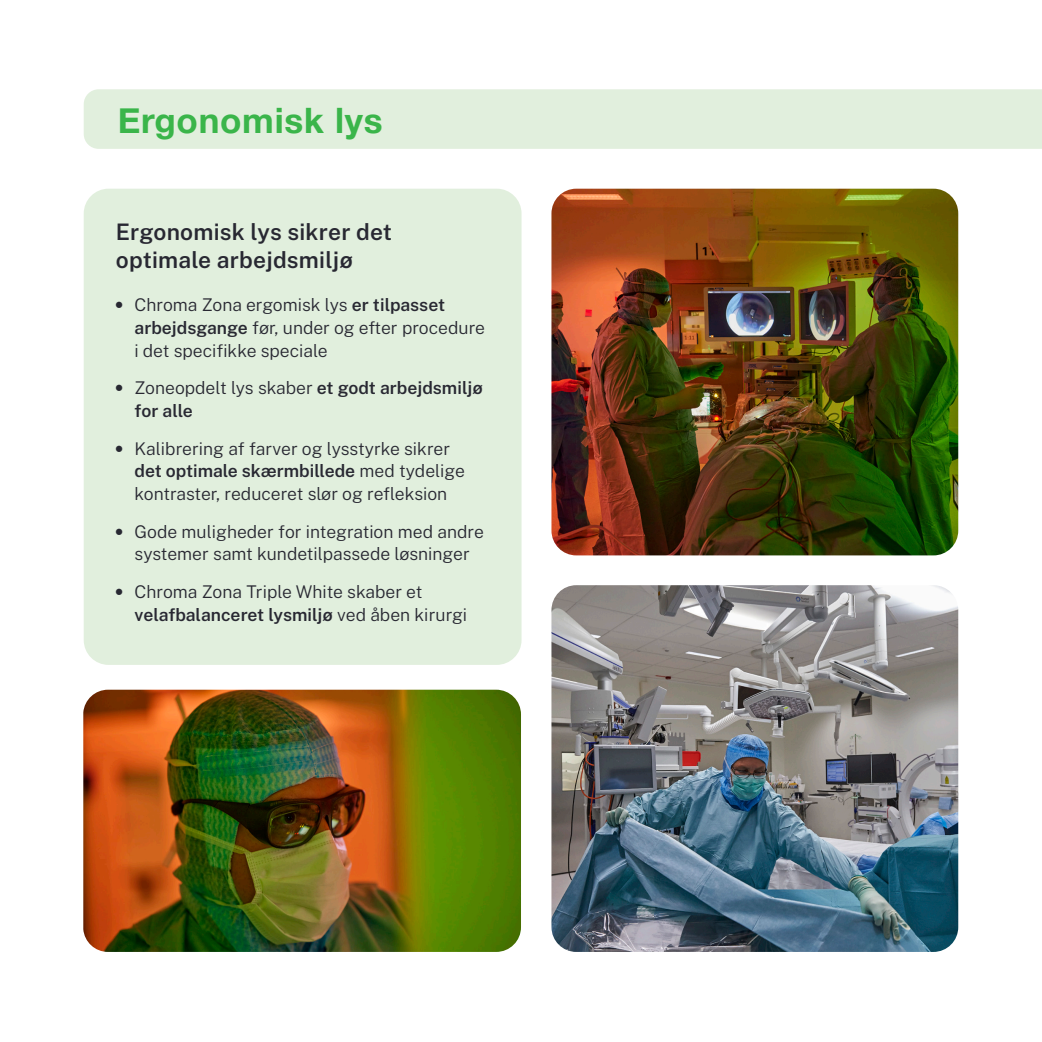
<style>
.page{position:relative;width:1042px;height:1042px;background:#fff}
.page>*{position:absolute;margin:0;border:0;box-sizing:border-box;transform-origin:0 0}
.t1{font:700 35px "Helvetica Neue";letter-spacing:.02em;color:#3ab54a}
.t2{font:600 22.75px/28px "Public Sans";letter-spacing:.01em;color:#282832}
.t3{font:300 17.5px/22.8px "Public Sans";color:#282832}
.t4{font:600 17.5px/22.8px "Public Sans";letter-spacing:-.005em;color:#282832}
.s1{font-family:"Helvetica Neue"}
.s2{font-weight:600}
.s3{font-family:"Helvetica Neue";font-weight:300}
.s4{font-weight:300}
</style>
<div class="page">
<img style="left:83px;top:690px;width:438px;height:262px">
<div style="left:84px;top:89px;width:958px;height:60px;background:#e1efdd"></div>
<div style="left:84px;top:189px;width:437px;height:476px;background:#e1efdd;border-radius:25px"></div>
<img style="left:551px;top:189px;width:407px;height:366px">
<img style="left:551px;top:585px;width:407px;height:367px">
<p class="t1" style="left:118px;top:93px;width:266px">Ergonomisk lys</p>
<p class="t2" style="left:116px;top:217px;width:277px">Ergonomisk lys sikrer det optimale arbejdsmiljø</p>
<p class="t3" style="left:135px;top:293px;width:352px;text-indent:-20px"><span class="s1">•</span> Chroma Zona ergomisk lys <span class="s2">er tilpasset arbejdsgange</span> før, under og efter procedure i det specifikke speciale</p>
<p class="t4" style="left:135px;top:376px;width:350px;text-indent:-20px"><span class="s3">•</span> <span class="s4">Zoneopdelt lys skaber</span> et godt arbejdsmiljø for alle</p>
<p class="t3" style="left:135px;top:436px;width:332px;text-indent:-20px"><span class="s1">•</span> Kalibrering af farver og lysstyrke sikrer <span class="s2">det optimale skærmbillede</span> med tydelige kontraster, reduceret slør og refleksion</p>
<p class="t3" style="left:115px;top:519px;width:371px;text-align:center"><span class="s1">•</span> Gode muligheder for integration med andre systemer samt kundetilpassede løsninger</p>
<p class="t3" style="left:135px;top:580px;width:334px;text-indent:-20px"><span class="s1">•</span> Chroma Zona Triple White skaber et <span class="s2">velafbalanceret lysmiljø</span> ved åben kirurgi</p>
</div>
